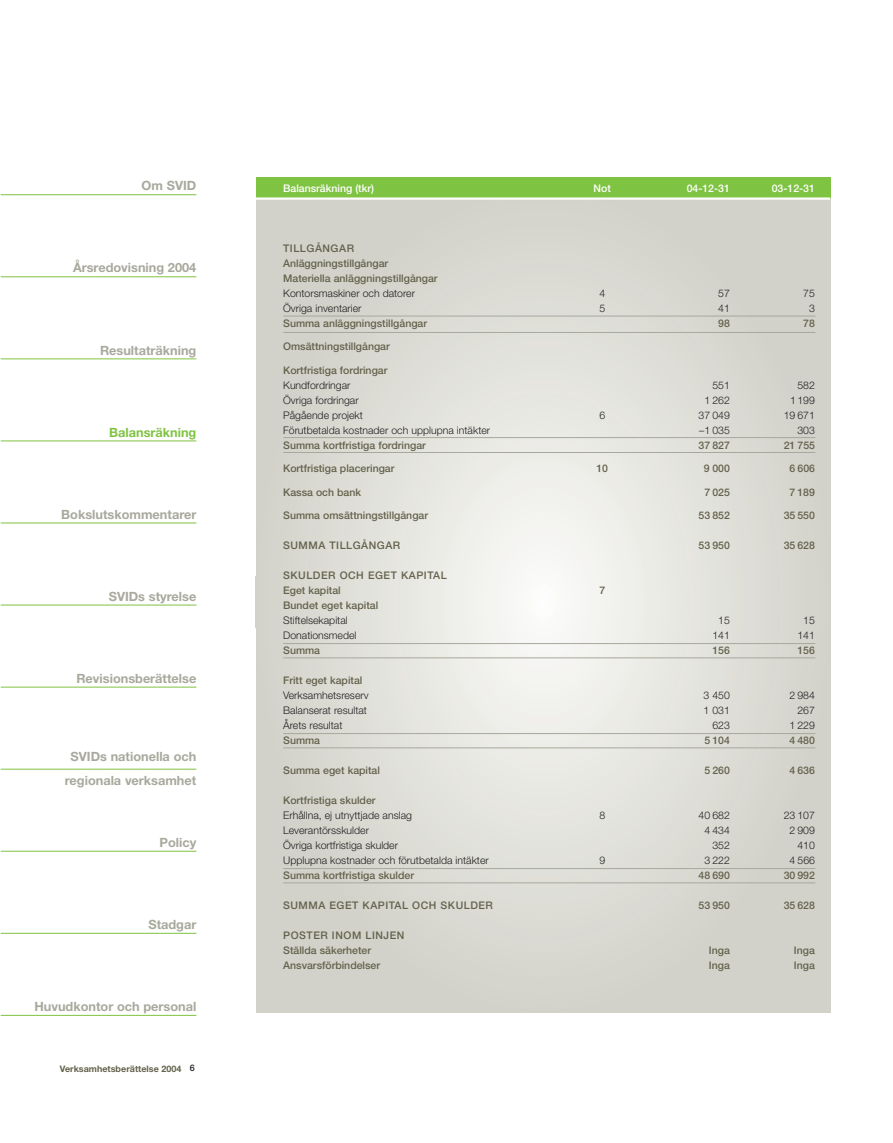
<style>
.page{position:relative;width:893px;height:1143px;background:#fff}
.page>*{position:absolute;margin:0;border:0;box-sizing:border-box;transform-origin:0 0}
.t1{font:700 12.75px/23.7px "Helvetica Neue";color:#a8a89d;text-align:center}
.t2{font:700 12.75px "Helvetica Neue";color:#7fc342}
.t3{font:500 10.5px/15px "Helvetica Neue";color:#64624c}
.t4{font:300 10.5px "Helvetica Neue";color:#231f20}
.t5{font:500 10.5px/15px "Helvetica Neue";letter-spacing:.05em;color:#64624c}
.t6{font:500 10.5px "Helvetica Neue";color:#fff}
.t7{font:700 9px "Helvetica Neue";color:#64624c}
.s1{font-weight:500;color:#231f20}
</style>
<div class="page">
<svg style="left:256px;top:200px;width:574px;height:813px;background:#dcdcd6"></svg>
<div style="left:256px;top:177px;width:574px;height:22px;background:#7fc342"></div>
<hr style="left:283px;top:316px;width:532px;height:1px;background:#a8a89d">
<hr style="left:283px;top:332px;width:532px;height:1px;background:#a8a89d">
<hr style="left:283px;top:437px;width:532px;height:1px;background:#a8a89d">
<hr style="left:283px;top:452px;width:532px;height:1px;background:#a8a89d">
<hr style="left:283px;top:643px;width:532px;height:1px;background:#a8a89d">
<hr style="left:283px;top:657px;width:532px;height:1px;background:#a8a89d">
<hr style="left:283px;top:733px;width:532px;height:1px;background:#a8a89d">
<hr style="left:283px;top:747px;width:532px;height:1px;background:#a8a89d">
<hr style="left:283px;top:868px;width:532px;height:1px;background:#a8a89d">
<hr style="left:283px;top:882px;width:532px;height:1px;background:#a8a89d">
<hr style="left:256px;top:197px;width:574px;height:3px;background:#fff">
<hr style="left:1px;top:194px;width:195px;height:1px;background:#7fc342">
<hr style="left:1px;top:276px;width:195px;height:1px;background:#7fc342">
<hr style="left:1px;top:358px;width:195px;height:1px;background:#7fc342">
<hr style="left:1px;top:441px;width:195px;height:1px;background:#7fc342">
<hr style="left:1px;top:523px;width:195px;height:1px;background:#7fc342">
<hr style="left:1px;top:605px;width:195px;height:1px;background:#7fc342">
<hr style="left:1px;top:687px;width:195px;height:1px;background:#7fc342">
<hr style="left:1px;top:769px;width:195px;height:1px;background:#7fc342">
<hr style="left:1px;top:851px;width:195px;height:1px;background:#7fc342">
<hr style="left:1px;top:933px;width:195px;height:1px;background:#7fc342">
<hr style="left:1px;top:1015px;width:195px;height:1px;background:#7fc342">
<p class="t1" style="left:142px;top:175px;width:56px">Om SVID</p>
<p class="t1" style="left:73px;top:257px;width:125px">Årsredovisning 2004</p>
<p class="t1" style="left:100px;top:339px;width:98px">Resultaträkning</p>
<p class="t2" style="left:109px;top:428px;width:89px">Balansräkning</p>
<p class="t1" style="left:61px;top:504px;width:137px">Bokslutskommentarer</p>
<p class="t1" style="left:109px;top:586px;width:89px">SVIDs styrelse</p>
<p class="t1" style="left:76px;top:668px;width:121px">Revisionsberättelse</p>
<p class="t1" style="left:65px;top:746px;width:133px">SVIDs nationella och regionala verksamhet</p>
<p class="t1" style="left:159px;top:832px;width:38px">Policy</p>
<p class="t1" style="left:148px;top:914px;width:49px">Stadgar</p>
<p class="t1" style="left:34px;top:996px;width:163px">Huvudkontor och personal</p>
<p class="t7" style="left:60px;top:1065px;width:136px">Verksamhetsberättelse 2004 <span class="s1">6</span></p>
<p class="t6" style="left:283px;top:184px;width:92px">Balansräkning (tkr)</p>
<p class="t6" style="left:593px;top:184px;width:19px">Not</p>
<p class="t6" style="left:686px;top:184px;width:45px">04-12-31</p>
<p class="t6" style="left:771px;top:184px;width:45px">03-12-31</p>
<p class="t3" style="left:283px;top:242px;width:156px">TILLGÅNGAR<br>Anläggningstillgångar<br>Materiella anläggningstillgångar</p>
<p class="t4" style="left:283px;top:289px;width:133px">Kontorsmaskiner och datorer</p>
<p class="t4" style="left:599px;top:289px;width:7px">4</p>
<p class="t4" style="left:718px;top:289px;width:13px">57</p>
<p class="t4" style="left:803px;top:289px;width:13px">75</p>
<p class="t4" style="left:283px;top:304px;width:80px">Övriga inventarier</p>
<p class="t4" style="left:599px;top:304px;width:7px">5</p>
<p class="t4" style="left:718px;top:304px;width:13px">41</p>
<p class="t4" style="left:809px;top:304px;width:7px">3</p>
<p class="t3" style="left:283px;top:317px;width:145px">Summa anläggningstillgångar</p>
<p class="t3" style="left:718px;top:317px;width:13px">98</p>
<p class="t3" style="left:803px;top:317px;width:13px">78</p>
<p class="t3" style="left:283px;top:340px;width:108px">Omsättningstillgångar</p>
<p class="t3" style="left:283px;top:364px;width:106px">Kortfristiga fordringar</p>
<p class="t4" style="left:283px;top:381px;width:69px">Kundfordringar</p>
<p class="t4" style="left:712px;top:381px;width:19px">551</p>
<p class="t4" style="left:797px;top:381px;width:19px">582</p>
<p class="t4" style="left:283px;top:396px;width:77px">Övriga fordringar</p>
<p class="t4" style="left:704px;top:396px;width:27px">1 262</p>
<p class="t4" style="left:790px;top:396px;width:26px">1 199</p>
<p class="t4" style="left:283px;top:411px;width:81px">Pågående projekt</p>
<p class="t4" style="left:599px;top:411px;width:7px">6</p>
<p class="t4" style="left:698px;top:411px;width:33px">37 049</p>
<p class="t4" style="left:783px;top:411px;width:33px">19 671</p>
<p class="t4" style="left:283px;top:426px;width:208px">Förutbetalda kostnader och upplupna intäkter</p>
<p class="t4" style="left:699px;top:426px;width:32px">–1 035</p>
<p class="t4" style="left:797px;top:426px;width:19px">303</p>
<p class="t3" style="left:283px;top:439px;width:144px">Summa kortfristiga fordringar</p>
<p class="t3" style="left:698px;top:439px;width:33px">37 827</p>
<p class="t3" style="left:783px;top:439px;width:33px">21 755</p>
<p class="t3" style="left:283px;top:462px;width:113px">Kortfristiga placeringar</p>
<p class="t3" style="left:596px;top:462px;width:13px">10</p>
<p class="t3" style="left:704px;top:462px;width:27px">9 000</p>
<p class="t3" style="left:789px;top:462px;width:27px">6 606</p>
<p class="t3" style="left:283px;top:486px;width:79px">Kassa och bank</p>
<p class="t3" style="left:704px;top:486px;width:27px">7 025</p>
<p class="t3" style="left:789px;top:486px;width:27px">7 189</p>
<p class="t3" style="left:283px;top:509px;width:146px">Summa omsättningstillgångar</p>
<p class="t3" style="left:698px;top:509px;width:33px">53 852</p>
<p class="t3" style="left:783px;top:509px;width:33px">35 550</p>
<p class="t5" style="left:283px;top:539px;width:119px">SUMMA TILLGÅNGAR</p>
<p class="t3" style="left:698px;top:539px;width:33px">53 950</p>
<p class="t3" style="left:783px;top:539px;width:33px">35 628</p>
<p class="t5" style="left:283px;top:569px;width:165px">SKULDER OCH EGET KAPITAL<br>Eget kapital</p>
<p class="t3" style="left:599px;top:584px;width:7px">7</p>
<p class="t3" style="left:283px;top:599px;width:96px">Bundet eget kapital</p>
<p class="t4" style="left:283px;top:617px;width:66px">Stiftelsekapital</p>
<p class="t4" style="left:718px;top:617px;width:13px">15</p>
<p class="t4" style="left:803px;top:617px;width:13px">15</p>
<p class="t4" style="left:283px;top:632px;width:75px">Donationsmedel</p>
<p class="t4" style="left:712px;top:632px;width:19px">141</p>
<p class="t4" style="left:797px;top:632px;width:19px">141</p>
<p class="t3" style="left:283px;top:644px;width:38px">Summa</p>
<p class="t3" style="left:712px;top:644px;width:19px">156</p>
<p class="t3" style="left:797px;top:644px;width:19px">156</p>
<p class="t3" style="left:283px;top:674px;width:81px">Fritt eget kapital</p>
<p class="t4" style="left:283px;top:692px;width:87px">Verksamhetsreserv</p>
<p class="t4" style="left:703px;top:692px;width:28px">3 450</p>
<p class="t4" style="left:789px;top:692px;width:27px">2 984</p>
<p class="t4" style="left:283px;top:707px;width:85px">Balanserat resultat</p>
<p class="t4" style="left:703px;top:707px;width:28px">1 031</p>
<p class="t4" style="left:797px;top:707px;width:19px">267</p>
<p class="t4" style="left:283px;top:722px;width:61px">Årets resultat</p>
<p class="t4" style="left:712px;top:722px;width:19px">623</p>
<p class="t4" style="left:789px;top:722px;width:27px">1 229</p>
<p class="t3" style="left:283px;top:734px;width:38px">Summa</p>
<p class="t3" style="left:704px;top:734px;width:27px">5 104</p>
<p class="t3" style="left:789px;top:734px;width:27px">4 480</p>
<p class="t3" style="left:283px;top:764px;width:98px">Summa eget kapital</p>
<p class="t3" style="left:704px;top:764px;width:27px">5 260</p>
<p class="t3" style="left:789px;top:764px;width:27px">4 636</p>
<p class="t3" style="left:283px;top:794px;width:94px">Kortfristiga skulder</p>
<p class="t4" style="left:283px;top:812px;width:130px">Erhållna, ej utnyttjade anslag</p>
<p class="t4" style="left:599px;top:812px;width:7px">8</p>
<p class="t4" style="left:698px;top:812px;width:33px">40 682</p>
<p class="t4" style="left:783px;top:812px;width:33px">23 107</p>
<p class="t4" style="left:283px;top:827px;width:87px">Leverantörsskulder</p>
<p class="t4" style="left:704px;top:827px;width:27px">4 434</p>
<p class="t4" style="left:789px;top:827px;width:27px">2 909</p>
<p class="t4" style="left:283px;top:842px;width:116px">Övriga kortfristiga skulder</p>
<p class="t4" style="left:712px;top:842px;width:19px">352</p>
<p class="t4" style="left:797px;top:842px;width:19px">410</p>
<p class="t4" style="left:283px;top:857px;width:207px">Upplupna kostnader och förutbetalda intäkter</p>
<p class="t4" style="left:599px;top:857px;width:7px">9</p>
<p class="t4" style="left:704px;top:857px;width:27px">3 222</p>
<p class="t4" style="left:789px;top:857px;width:27px">4 566</p>
<p class="t3" style="left:283px;top:869px;width:132px">Summa kortfristiga skulder</p>
<p class="t3" style="left:698px;top:869px;width:33px">48 690</p>
<p class="t3" style="left:783px;top:869px;width:33px">30 992</p>
<p class="t5" style="left:283px;top:899px;width:211px">SUMMA EGET KAPITAL OCH SKULDER</p>
<p class="t3" style="left:698px;top:899px;width:33px">53 950</p>
<p class="t3" style="left:783px;top:899px;width:33px">35 628</p>
<p class="t3" style="left:283px;top:929px;width:123px">POSTER INOM LINJEN<br>Ställda säkerheter</p>
<p class="t3" style="left:709px;top:944px;width:23px">Inga</p>
<p class="t3" style="left:794px;top:944px;width:23px">Inga</p>
<p class="t3" style="left:283px;top:959px;width:98px">Ansvarsförbindelser</p>
<p class="t3" style="left:709px;top:959px;width:23px">Inga</p>
<p class="t3" style="left:794px;top:959px;width:23px">Inga</p>
</div>
